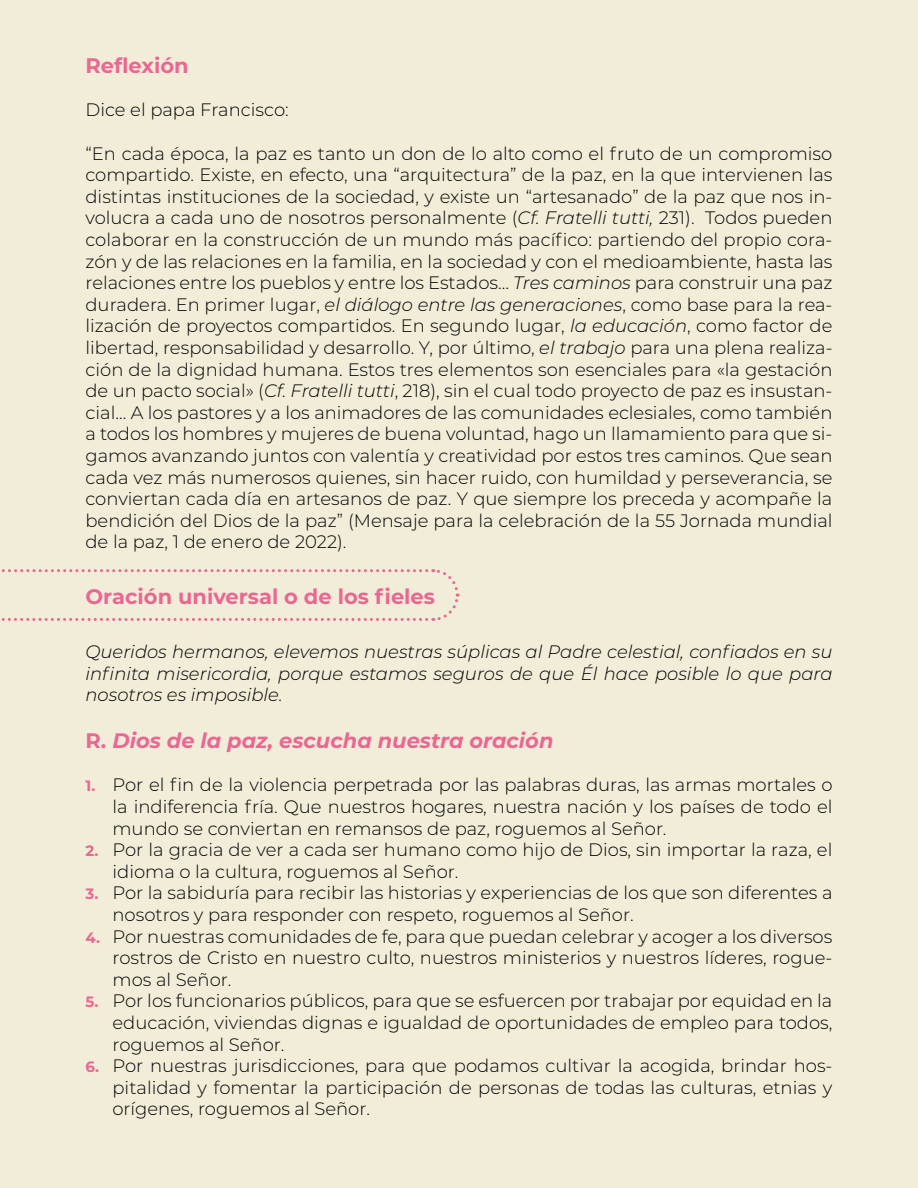
<style>
.page{position:relative;width:918px;height:1188px;background:#f2edd9}
.page>*{position:absolute;margin:0;border:0;box-sizing:border-box;transform-origin:0 0}
.t1{font:700 21px "Montserrat";color:#eb6691}
.t2{font:italic 700 21px "Montserrat";color:#eb6691}
.t3{font:300 18px/21.6px "Montserrat";color:#000;text-align:justify}
.t4{font:italic 300 18px/21.6px "Montserrat";color:#000;text-align:justify}
.s1{font-style:italic}
.s2{font-style:normal}
.s3{font-weight:700;font-size:15px;color:#eb6691}
</style>
<div class="page">
<svg style="left:1px;top:569px;width:459px;height:52px"></svg>
<p class="t1" style="left:86px;top:51px;width:105px">Reflexión</p>
<p class="t3" style="left:86px;top:99px;width:205px">Dice el papa Francisco:</p>
<p class="t3" style="left:86px;top:142px;width:749px">“En cada época, la paz es tanto un don de lo alto como el fruto de un compromiso compartido. Existe, en efecto, una “arquitectura” de la paz, en la que intervienen las distintas instituciones de la sociedad, y existe un “artesanado” de la paz que nos in&shy;volucra a cada uno de nosotros personalmente (<span class="s1">Cf. Fratelli tutti,</span> 231). Todos pueden colaborar en la construcción de un mundo más pacífico: partiendo del propio cora&shy;zón y de las relaciones en la familia, en la sociedad y con el medioambiente, hasta las relaciones entre los pueblos y entre los Estados… <span class="s1">Tres caminos</span> para construir una paz duradera. En primer lugar, <span class="s1">el diálogo entre las generaciones</span>, como base para la rea&shy;lización de proyectos compartidos. En segundo lugar, <span class="s1">la educación</span>, como factor de libertad, responsabilidad y desarrollo. Y, por último, <span class="s1">el trabajo</span> para una plena realiza&shy;ción de la dignidad humana. Estos tres elementos son esenciales para «la gestación de un pacto social» (<span class="s1">Cf. Fratelli tutti</span>, 218), sin el cual todo proyecto de paz es insustan&shy;cial… A los pastores y a los animadores de las comunidades eclesiales, como también a todos los hombres y mujeres de buena voluntad, hago un llamamiento para que si&shy;gamos avanzando juntos con valentía y creatividad por estos tres caminos. Que sean cada vez más numerosos quienes, sin hacer ruido, con humildad y perseverancia, se conviertan cada día en artesanos de paz. Y que siempre los preceda y acompañe la bendición del Dios de la paz” (Mensaje para la celebración de la 55 Jornada mundial de la paz, 1 de enero de 2022).</p>
<p class="t1" style="left:86px;top:582px;width:351px">Oración universal o de los fieles</p>
<p class="t4" style="left:86px;top:641px;width:749px">Queridos hermanos, elevemos nuestras súplicas al Padre celestial, confiados en su infinita misericordia, porque estamos seguros de que Él hace posible lo que para nosotros es imposible.</p>
<p class="t2" style="left:86px;top:726px;width:470px"><span class="s2">R.</span> Dios de la paz, escucha nuestra oración</p>
<p class="t3" style="left:112px;top:774px;width:722px;text-indent:-27px"><span class="s3">1.</span> Por el fin de la violencia perpetrada por las palabras duras, las armas mortales o la indiferencia fría. Que nuestros hogares, nuestra nación y los países de todo el mundo se conviertan en remansos de paz, roguemos al Señor.</p>
<p class="t3" style="left:112px;top:839px;width:721px;text-indent:-27px"><span class="s3">2.</span> Por la gracia de ver a cada ser humano como hijo de Dios, sin importar la raza, el idioma o la cultura, roguemos al Señor.</p>
<p class="t3" style="left:112px;top:882px;width:722px;text-indent:-27px"><span class="s3">3.</span> Por la sabiduría para recibir las historias y experiencias de los que son diferentes a nosotros y para responder con respeto, roguemos al Señor.</p>
<p class="t3" style="left:112px;top:925px;width:721px;text-indent:-27px"><span class="s3">4.</span> Por nuestras comunidades de fe, para que puedan celebrar y acoger a los diversos rostros de Cristo en nuestro culto, nuestros ministerios y nuestros líderes, rogue&shy;mos al Señor.</p>
<p class="t3" style="left:112px;top:990px;width:722px;text-indent:-27px"><span class="s3">5.</span> Por los funcionarios públicos, para que se esfuercen por trabajar por equidad en la educación, viviendas dignas e igualdad de oportunidades de empleo para todos, roguemos al Señor.</p>
<p class="t3" style="left:112px;top:1055px;width:722px;text-indent:-27px"><span class="s3">6.</span> Por nuestras jurisdicciones, para que podamos cultivar la acogida, brindar hos&shy;pitalidad y fomentar la participación de personas de todas las culturas, etnias y orígenes, roguemos al Señor.</p>
</div>
